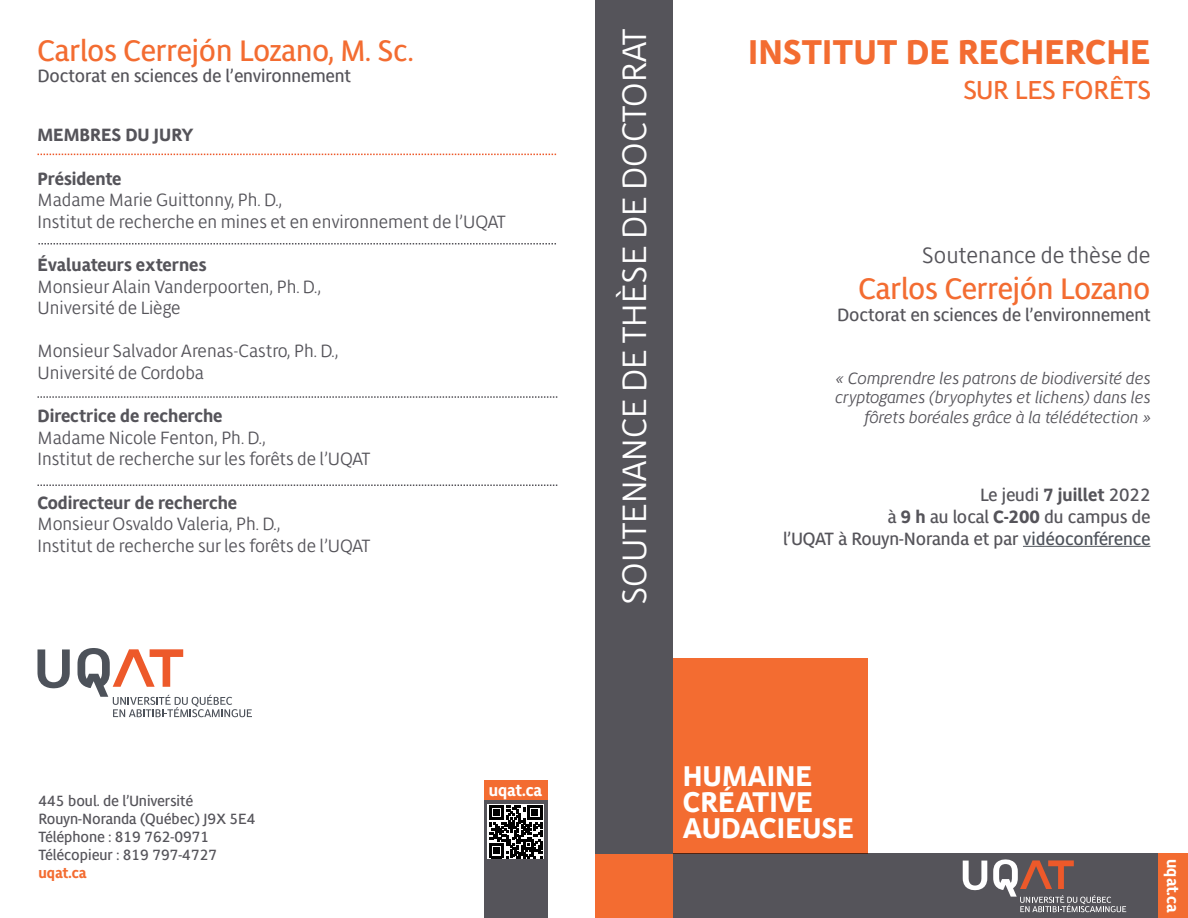
<style>
.page{position:relative;width:1188px;height:918px;background:#fff}
.page>*{position:absolute;margin:0;border:0;box-sizing:border-box;transform-origin:0 0}
.t1{font:700 34.8px "Migration Sans ITC Std";color:#f36c31}
.t2{font:300 34.2px "Migration Sans ITC Std";color:#fff}
.t3{font:30px "Migration Sans ITC Std";color:#f36c31}
.t4{font:700 28.95px/26px "Migration Sans ITC Std";color:#fff}
.t5{font:26.25px "Migration Sans ITC Std";color:#f36c31}
.t6{font:300 22.5px "Migration Sans ITC Std";color:#55545a}
.t7{font:300 18px/21.6px "Migration Sans ITC Std";color:#55545a}
.t8{font:18px/21.6px "Migration Sans ITC Std";color:#55545a;text-align:right}
.t9{font:700 18px "Migration Sans ITC Std";color:#55545a}
.t10{font:700 16.65px "Migration Sans ITC Std";letter-spacing:-.01em;color:#fff}
.t11{font:italic 300 16.5px/19.8px "Migration Sans ITC Std";color:#55545a;text-align:right}
.t12{font:15px/18px "Migration Sans ITC Std";color:#55545a}
.t13{font:700 15px "Migration Sans ITC Std";letter-spacing:-.01em;color:#f36c31}
.s1{font-weight:700}
.s2{color:#4d525a}
</style>
<div class="page">
<div style="left:664px;top:854px;width:524px;height:64px;background:#55545a"></div>
<div style="left:1159px;top:854px;width:29px;height:64px;background:#f36c31"></div>
<div style="left:673px;top:658px;width:195px;height:195px;background:#f36c31"></div>
<div style="left:595px;top:854px;width:78px;height:64px;background:#f36c31"></div>
<div style="left:595px;top:0;width:78px;height:854px;background:#55545a"></div>
<svg style="left:963px;top:861px;width:24px;height:30px"></svg>
<svg style="left:993px;top:859px;width:133px;height:53px"></svg>
<hr style="left:1023px;top:546px;width:128px;height:1px;background:#4d525a">
<div style="left:484px;top:800px;width:63px;height:118px;background:#55545a"></div>
<svg style="left:487px;top:804px;width:57px;height:55px"></svg>
<div style="left:484px;top:781px;width:64px;height:19px;background:#f36c31"></div>
<svg style="left:489px;top:805px;width:53px;height:53px;background:#535353"></svg>
<svg style="left:37px;top:649px;width:33px;height:40px"></svg>
<svg style="left:78px;top:648px;width:174px;height:69px"></svg>
<svg style="left:38px;top:154px;width:518px;height:1px"></svg>
<svg style="left:38px;top:243px;width:518px;height:1px"></svg>
<svg style="left:38px;top:396px;width:519px;height:2px"></svg>
<svg style="left:38px;top:484px;width:519px;height:2px"></svg>
<h3 class="t3" style="left:38px;top:34px;width:378px">Carlos Cerrejón Lozano, M. Sc.</h3>
<p class="t8" style="left:38px;top:66px;width:315px">Doctorat en sciences de l’environnement</p>
<p class="t9" style="left:38px;top:125px;width:157px">MEMBRES DU JURY</p>
<p class="t9" style="left:38px;top:168px;width:85px">Présidente</p>
<p class="t7" style="left:38px;top:190px;width:470px">Madame Marie Guittonny, Ph. D.,<br>Institut de recherche en mines et en environnement de l’UQAT</p>
<p class="t9" style="left:38px;top:254px;width:170px">Évaluateurs externes</p>
<p class="t7" style="left:38px;top:276px;width:285px">Monsieur Alain Vanderpoorten, Ph. D.,<br>Université de Liège</p>
<p class="t7" style="left:38px;top:341px;width:303px">Monsieur Salvador Arenas-Castro, Ph. D.,<br>Université de Cordoba</p>
<p class="t9" style="left:38px;top:406px;width:187px">Directrice de recherche</p>
<p class="t7" style="left:38px;top:427px;width:334px">Madame Nicole Fenton, Ph. D.,<br>Institut de recherche sur les forêts de l’UQAT</p>
<p class="t9" style="left:38px;top:492px;width:201px">Codirecteur de recherche</p>
<p class="t7" style="left:38px;top:514px;width:334px">Monsieur Osvaldo Valeria, Ph. D.,<br>Institut de recherche sur les forêts de l’UQAT</p>
<p class="t12" style="left:38px;top:792px;width:219px">445 boul. de l’Université<br>Rouyn-Noranda (Québec) J9X 5E4<br>Téléphone : 819 762-0971<br>Télécopieur : 819 797-4727</p>
<p class="t13" style="left:38px;top:865px;width:50px">uqat.ca</p>
<p class="t10" style="left:489px;top:781px;width:55px">uqat.ca</p>
<h2 class="t2" style="left:615px;top:605px;width:578px;rotate:-90deg">SOUTENANCE DE THÈSE DE DOCTORAT</h2>
<h1 class="t1" style="left:748px;top:32px;width:404px">INSTITUT DE RECHERCHE</h1>
<h3 class="t5" style="left:964px;top:75px;width:188px">SUR LES FORÊTS</h3>
<p class="t6" style="left:922px;top:243px;width:230px">Soutenance de thèse de</p>
<h3 class="t3" style="left:859px;top:272px;width:293px">Carlos Cerrejón Lozano</h3>
<p class="t8" style="left:837px;top:304px;width:315px">Doctorat en sciences de l’environnement</p>
<p class="t11" style="left:835px;top:368px;width:317px">« Comprendre les patrons de biodiversité des cryptogames (bryophytes et lichens) dans les fôrets boréales grâce à la télédétection »</p>
<p class="t8" style="left:783px;top:485px;width:369px">Le jeudi <span class="s1">7 juillet</span> 2022<br>à <span class="s1">9 h</span> au local <span class="s1">C-200</span> du campus de<br>l’UQAT à Rouyn-Noranda et par <span class="s2">vidéoconférence</span></p>
<h3 class="t4" style="left:683px;top:763px;width:172px">HUMAINE<br>CRÉATIVE<br>AUDACIEUSE</h3>
<p class="t10" style="left:1182px;top:859px;width:55px;rotate:90deg">uqat.ca</p>
</div>
